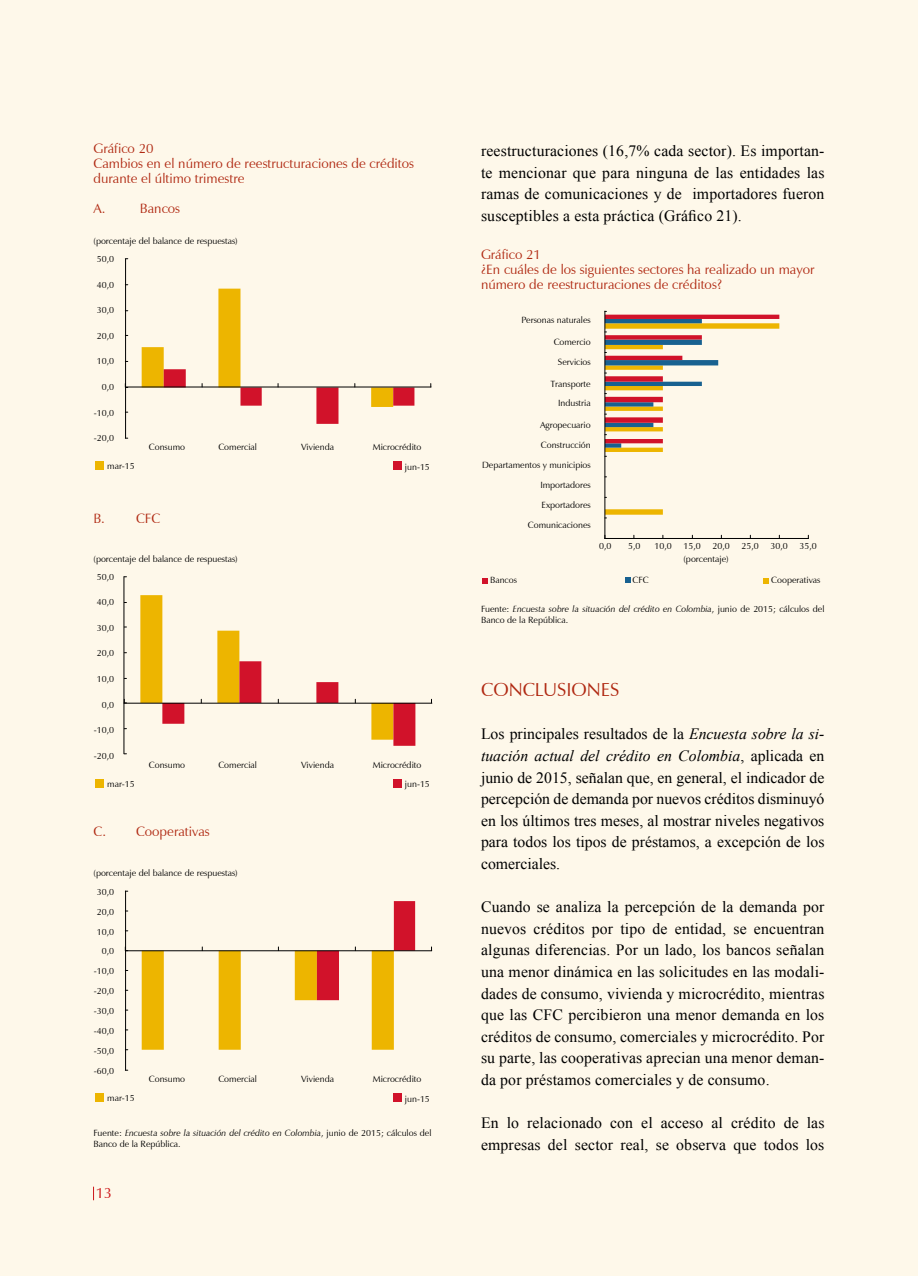
<style>
.page{position:relative;width:918px;height:1276px;background:#fff}
.page>*{position:absolute;margin:0;border:0;box-sizing:border-box;transform-origin:0 0}
.t1{font:18.75px "Zapf Humanist 601 BT";color:#b02912}
.t2{font:15.75px/21.6px "Times New Roman";letter-spacing:.01em;color:#000;text-align:justify}
.t3{font:15px "Zapf Humanist 601 BT";color:#cd171a}
.t4{font:13.5px/15px "Zapf Humanist 601 BT";color:#b02912}
.t5{font:9px/10.8px "Zapf Humanist 601 BT";color:#000}
.s1{font-style:italic}
</style>
<div class="page">
<div style="left:0;top:0;width:917px;height:1276px;background:#fef8ea"></div>
<svg style="left:93px;top:1186px;width:1px;height:14px"></svg>
<hr style="left:125px;top:259px;width:1px;height:179px;background:#000">
<hr style="left:126px;top:387px;width:305px;height:1px;background:#000">
<svg style="left:142px;top:289px;width:272px;height:135px"></svg>
<div style="left:393px;top:461px;width:9px;height:9px;background:#d1122a"></div>
<div style="left:96px;top:461px;width:8px;height:9px;background:#edb500"></div>
<hr style="left:124px;top:576px;width:1px;height:178px;background:#000">
<hr style="left:124px;top:703px;width:308px;height:1px;background:#000">
<svg style="left:140px;top:595px;width:275px;height:151px"></svg>
<div style="left:393px;top:778px;width:9px;height:9px;background:#d1122a"></div>
<div style="left:96px;top:778px;width:8px;height:9px;background:#edb500"></div>
<hr style="left:125px;top:891px;width:1px;height:179px;background:#000">
<hr style="left:126px;top:950px;width:306px;height:1px;background:#000">
<svg style="left:142px;top:901px;width:273px;height:148px"></svg>
<div style="left:393px;top:1093px;width:9px;height:9px;background:#d1122a"></div>
<div style="left:96px;top:1093px;width:8px;height:9px;background:#edb500"></div>
<svg style="left:482px;top:578px;width:6px;height:5px"></svg>
<svg style="left:625px;top:578px;width:5px;height:5px"></svg>
<svg style="left:764px;top:578px;width:5px;height:5px"></svg>
<hr style="left:605px;top:538px;width:204px;height:1px;background:#000">
<hr style="left:605px;top:311px;width:1px;height:227px;background:#000">
<svg style="left:605px;top:311px;width:174px;height:207px"></svg>
<p class="t4" style="left:94px;top:141px;width:322px">Gráfico 20<br>Cambios en el número de reestructuraciones de créditos durante el último trimestre</p>
<p class="t4" style="left:94px;top:201px;width:14px">A.</p>
<p class="t4" style="left:140px;top:201px;width:42px">Bancos</p>
<p class="t5" style="left:94px;top:236px;width:146px">(porcentaje del balance de respuestas)</p>
<p class="t5" style="left:97px;top:254px;width:19px">50,0</p>
<p class="t5" style="left:97px;top:279px;width:19px">40,0</p>
<p class="t5" style="left:97px;top:305px;width:19px">30,0</p>
<p class="t5" style="left:97px;top:330px;width:19px">20,0</p>
<p class="t5" style="left:97px;top:356px;width:19px">10,0</p>
<p class="t5" style="left:102px;top:381px;width:14px">0,0</p>
<p class="t5" style="left:94px;top:407px;width:22px">-10,0</p>
<p class="t5" style="left:94px;top:433px;width:22px">-20,0</p>
<p class="t5" style="left:149px;top:442px;width:38px">Consumo</p>
<p class="t5" style="left:218px;top:442px;width:40px">Comercial</p>
<p class="t5" style="left:301px;top:442px;width:34px">Vivienda</p>
<p class="t5" style="left:373px;top:442px;width:50px">Microcrédito</p>
<p class="t5" style="left:107px;top:461px;width:29px">mar-15</p>
<p class="t5" style="left:405px;top:461px;width:26px">jun-15</p>
<p class="t4" style="left:94px;top:511px;width:68px">B. CFC</p>
<p class="t5" style="left:94px;top:553px;width:146px">(porcentaje del balance de respuestas)</p>
<p class="t5" style="left:97px;top:571px;width:19px">50,0</p>
<p class="t5" style="left:97px;top:597px;width:19px">40,0</p>
<p class="t5" style="left:97px;top:622px;width:19px">30,0</p>
<p class="t5" style="left:97px;top:648px;width:19px">20,0</p>
<p class="t5" style="left:97px;top:673px;width:19px">10,0</p>
<p class="t5" style="left:102px;top:699px;width:14px">0,0</p>
<p class="t5" style="left:94px;top:724px;width:22px">-10,0</p>
<p class="t5" style="left:94px;top:750px;width:22px">-20,0</p>
<p class="t5" style="left:149px;top:759px;width:38px">Consumo</p>
<p class="t5" style="left:218px;top:759px;width:40px">Comercial</p>
<p class="t5" style="left:301px;top:759px;width:34px">Vivienda</p>
<p class="t5" style="left:373px;top:759px;width:50px">Microcrédito</p>
<p class="t5" style="left:107px;top:778px;width:29px">mar-15</p>
<p class="t5" style="left:405px;top:778px;width:26px">jun-15</p>
<p class="t4" style="left:94px;top:823px;width:118px">C. Cooperativas</p>
<p class="t5" style="left:94px;top:868px;width:146px">(porcentaje del balance de respuestas)</p>
<p class="t5" style="left:97px;top:886px;width:19px">30,0</p>
<p class="t5" style="left:97px;top:906px;width:19px">20,0</p>
<p class="t5" style="left:97px;top:926px;width:19px">10,0</p>
<p class="t5" style="left:102px;top:946px;width:14px">0,0</p>
<p class="t5" style="left:94px;top:966px;width:22px">-10,0</p>
<p class="t5" style="left:94px;top:985px;width:22px">-20,0</p>
<p class="t5" style="left:94px;top:1005px;width:22px">-30,0</p>
<p class="t5" style="left:94px;top:1025px;width:22px">-40,0</p>
<p class="t5" style="left:94px;top:1045px;width:22px">-50,0</p>
<p class="t5" style="left:94px;top:1065px;width:22px">-60,0</p>
<p class="t5" style="left:149px;top:1074px;width:38px">Consumo</p>
<p class="t5" style="left:218px;top:1074px;width:40px">Comercial</p>
<p class="t5" style="left:301px;top:1074px;width:34px">Vivienda</p>
<p class="t5" style="left:373px;top:1074px;width:50px">Microcrédito</p>
<p class="t5" style="left:107px;top:1093px;width:29px">mar-15</p>
<p class="t5" style="left:405px;top:1093px;width:26px">jun-15</p>
<p class="t5" style="left:94px;top:1128px;width:339px">Fuente: <span class="s1">Encuesta sobre la situación del crédito en Colombia</span>, junio de 2015; cálculos del<br>Banco de la República.</p>
<p class="t3" style="left:96px;top:1184px;width:18px">13</p>
<p class="t2" style="left:481px;top:140px;width:345px">reestructuraciones (16,7% cada sector). Es importan&shy;te mencionar que para ninguna de las entidades las ramas de comunicaciones y de importadores fueron susceptibles a esta práctica (Gráfico 21).</p>
<p class="t4" style="left:481px;top:247px;width:335px">Gráfico 21<br>¿En cuáles de los siguientes sectores ha realizado un mayor número de reestructuraciones de créditos?</p>
<p class="t5" style="left:521px;top:315px;width:71px">Personas naturales</p>
<p class="t5" style="left:554px;top:336px;width:39px">Comercio</p>
<p class="t5" style="left:558px;top:357px;width:34px">Servicios</p>
<p class="t5" style="left:550px;top:378px;width:42px">Transporte</p>
<p class="t5" style="left:558px;top:397px;width:34px">Industria</p>
<p class="t5" style="left:540px;top:419px;width:52px">Agropecuario</p>
<p class="t5" style="left:541px;top:440px;width:51px">Construcción</p>
<p class="t5" style="left:482px;top:460px;width:110px">Departamentos y municipios</p>
<p class="t5" style="left:540px;top:480px;width:52px">Importadores</p>
<p class="t5" style="left:542px;top:500px;width:51px">Exportadores</p>
<p class="t5" style="left:528px;top:520px;width:64px">Comunicaciones</p>
<p class="t5" style="left:599px;top:540px;width:14px">0,0</p>
<p class="t5" style="left:628px;top:540px;width:14px">5,0</p>
<p class="t5" style="left:655px;top:540px;width:19px">10,0</p>
<p class="t5" style="left:684px;top:540px;width:19px">15,0</p>
<p class="t5" style="left:713px;top:540px;width:19px">20,0</p>
<p class="t5" style="left:742px;top:540px;width:19px">25,0</p>
<p class="t5" style="left:771px;top:540px;width:19px">30,0</p>
<p class="t5" style="left:800px;top:540px;width:19px">35,0</p>
<p class="t5" style="left:684px;top:553px;width:47px">(porcentaje)</p>
<p class="t5" style="left:490px;top:575px;width:28px">Bancos</p>
<p class="t5" style="left:633px;top:574px;width:18px">CFC</p>
<p class="t5" style="left:771px;top:575px;width:51px">Cooperativas</p>
<p class="t5" style="left:481px;top:603px;width:345px">Fuente: <span class="s1">Encuesta sobre la situación del crédito en Colombia</span>, junio de 2015; cálculos del<br>Banco de la República.</p>
<p class="t1" style="left:481px;top:678px;width:140px">CONCLUSIONES</p>
<p class="t2" style="left:481px;top:723px;width:345px">Los principales resultados de la <span class="s1">Encuesta sobre la si&shy;tuación actual del crédito en Colombia</span>, aplicada en junio de 2015, señalan que, en general, el indicador de percepción de demanda por nuevos créditos disminuyó en los últimos tres meses, al mostrar niveles negativos para todos los tipos de préstamos, a excepción de los comerciales.</p>
<p class="t2" style="left:481px;top:896px;width:345px">Cuando se analiza la percepción de la demanda por nuevos créditos por tipo de entidad, se encuentran algunas diferencias. Por un lado, los bancos señalan una menor dinámica en las solicitudes en las modali&shy;dades de consumo, vivienda y microcrédito, mientras que las CFC percibieron una menor demanda en los créditos de consumo, comerciales y microcrédito. Por su parte, las cooperativas aprecian una menor deman&shy;da por préstamos comerciales y de consumo.</p>
<p class="t2" style="left:481px;top:1112px;width:345px">En lo relacionado con el acceso al crédito de las empresas del sector real, se observa que todos los</p>
</div>
